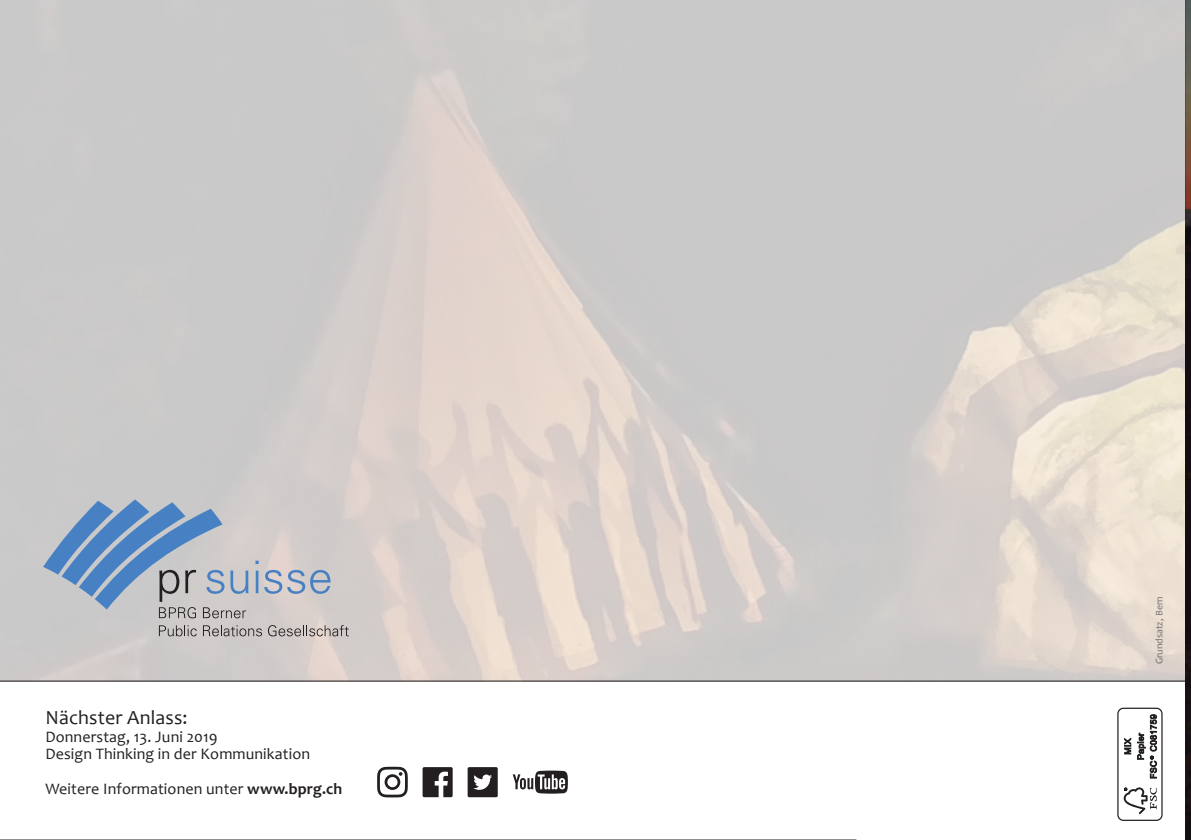
<style>
.page{position:relative;width:1191px;height:840px;background:#fff}
.page>*{position:absolute;margin:0;border:0;box-sizing:border-box;transform-origin:0 0}
.t1{font:20px "Candara";letter-spacing:.01em;color:#231f20}
.t2{font:16px "Candara";letter-spacing:.01em;color:#231f20}
.t3{font:10px "Candara";color:#808285}
.s1{font-weight:700}
</style>
<div class="page">
<img style="left:0;top:0;width:1185px;height:680px">
<img style="left:1185px;top:0;width:6px;height:839px">
<hr style="left:256px;top:570px;width:2px;height:23px;background:#4881c3">
<svg style="left:255px;top:560px;width:4px;height:3px"></svg>
<svg style="left:264px;top:569px;width:66px;height:24px;background:#aab6c8"></svg>
<svg style="left:43px;top:499px;width:205px;height:119px;background:#9cadc3"></svg>
<svg style="left:159px;top:625px;width:38px;height:11px"></svg>
<svg style="left:203px;top:625px;width:59px;height:11px"></svg>
<svg style="left:268px;top:624px;width:81px;height:12px"></svg>
<hr style="left:0;top:680px;width:1185px;height:1px;background:#231f20">
<div style="left:1117px;top:707px;width:45px;height:113px;border:1px solid #231f20;border-radius:6px"></div>
<svg style="left:1123px;top:787px;width:33px;height:26px"></svg>
<svg style="left:1124px;top:714px;width:32px;height:64px"></svg>
<hr style="left:0;top:839px;width:856px;height:1px;background:#231f20">
<svg style="left:422px;top:767px;width:30px;height:29px"></svg>
<svg style="left:377px;top:766px;width:31px;height:31px"></svg>
<div style="left:467px;top:766px;width:31px;height:30px;background:#231f20;border-radius:2px"></div>
<svg style="left:473px;top:774px;width:19px;height:15px"></svg>
<svg style="left:513px;top:770px;width:55px;height:23px"></svg>
<p class="t1" style="left:45px;top:705px;width:144px">Nächster Anlass:</p>
<p class="t2" style="left:45px;top:726px;width:174px">Donnerstag, 13. Juni 2019</p>
<p class="t2" style="left:45px;top:744px;width:266px">Design Thinking in der Kommunikation</p>
<p class="t2" style="left:45px;top:779px;width:298px">Weitere Informationen unter <span class="s1">www.bprg.ch</span></p>
<p class="t3" style="left:1153px;top:664px;width:69px;rotate:-90deg">Grundsatz, Bern</p>
</div>
